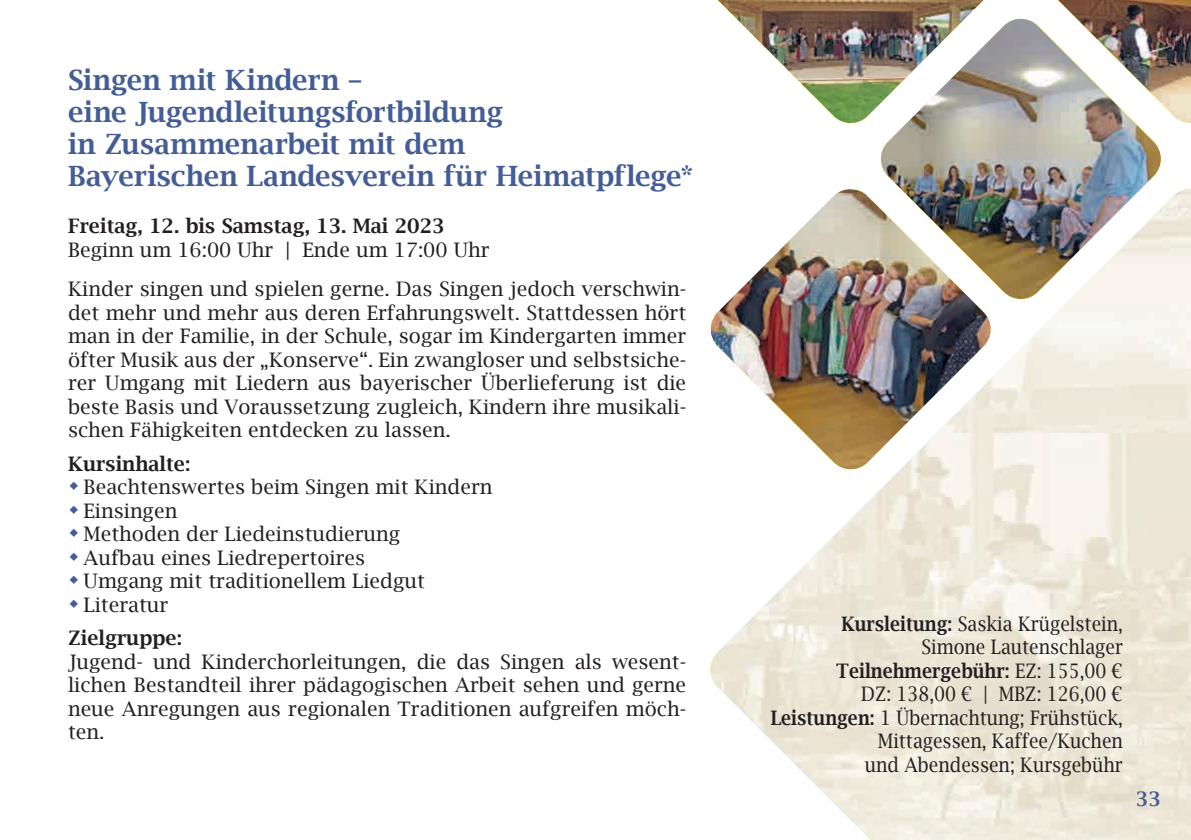
<style>
.page{position:relative;width:1191px;height:840px;background:#fff}
.page>*{position:absolute;margin:0;border:0;box-sizing:border-box;transform-origin:0 0}
.t1{font:600 28px/32px "Lucida Bright";letter-spacing:-.005em;color:#435d97}
.t2{font:20px/23.4px "Lucida Bright";color:#231f20}
.t3{font:20px/23.6px "Lucida Bright";color:#231f20;text-align:right;scale:.9 1}
.t4{font:600 20px "Lucida Bright";color:#231f20}
.t5{font:600 20px "Lucida Bright";color:#435d97}
.s1{font-weight:600}
</style>
<div class="page">
<img style="left:710px;top:188px;width:481px;height:651px">
<img style="left:881px;top:19px;width:282px;height:282px">
<svg style="left:1048px;top:19px;width:115px;height:106px"></svg>
<img style="left:1058px;top:0;width:133px;height:123px">
<svg style="left:983px;top:0;width:10px;height:125px"></svg>
<img style="left:718px;top:0;width:265px;height:125px">
<img style="left:710px;top:189px;width:283px;height:282px">
<h1 class="t1" style="left:68px;top:63px;width:626px">Singen mit Kindern –<br>eine Jugendleitungsfortbildung<br>in Zusammenarbeit mit dem<br>Bayerischen Landesverein für Heimatpflege*</h1>
<p class="t4" style="left:68px;top:215px;width:378px">Freitag, 12. bis Samstag, 13. Mai 2023</p>
<p class="t2" style="left:68px;top:230px;width:619px;line-height:39px">Beginn um 16:00 Uhr | Ende um 17:00 Uhr<br>Kinder singen und spielen gerne. Das Singen jedoch verschwin-</p>
<p class="t2" style="left:68px;top:300px;width:619px;text-align:justify">det mehr und mehr aus deren Erfahrungswelt. Stattdessen hört man in der Familie, in der Schule, sogar im Kindergarten immer öfter Musik aus der „Konserve“. Ein zwangloser und selbstsiche&shy;rer Umgang mit Liedern aus bayerischer Überlieferung ist die beste Basis und Voraussetzung zugleich, Kindern ihre musikali&shy;schen Fähigkeiten entdecken zu lassen.</p>
<p class="t4" style="left:68px;top:452px;width:124px">Kursinhalte:</p>
<p class="t2" style="left:84px;top:475px;width:410px">Beachtenswertes beim Singen mit Kindern<br>Einsingen<br>Methoden der Liedeinstudierung<br>Aufbau eines Liedrepertoires<br>Umgang mit traditionellem Liedgut<br>Literatur</p>
<p class="t4" style="left:68px;top:626px;width:115px">Zielgruppe:</p>
<p class="t2" style="left:68px;top:649px;width:619px;text-align:justify">Jugend- und Kinderchorleitungen, die das Singen als wesent&shy;lichen Bestandteil ihrer pädagogischen Arbeit sehen und gerne neue Anregungen aus regionalen Traditionen aufgreifen möch&shy;ten.</p>
<p class="t3" style="left:770px;top:611px;width:393px"><span class="s1">Kursleitung:</span> Saskia Krügelstein,<br>Simone Lautenschlager<br><span class="s1">Teilnehmergebühr:</span> EZ: 155,00 €<br>DZ: 138,00 € | MBZ: 126,00 €<br><span class="s1">Leistungen:</span> 1 Übernachtung; Frühstück,<br>Mittagessen, Kaffee/Kuchen<br>und Abendessen; Kursgebühr</p>
<p class="t5" style="left:1136px;top:787px;width:26px">33</p>
</div>
